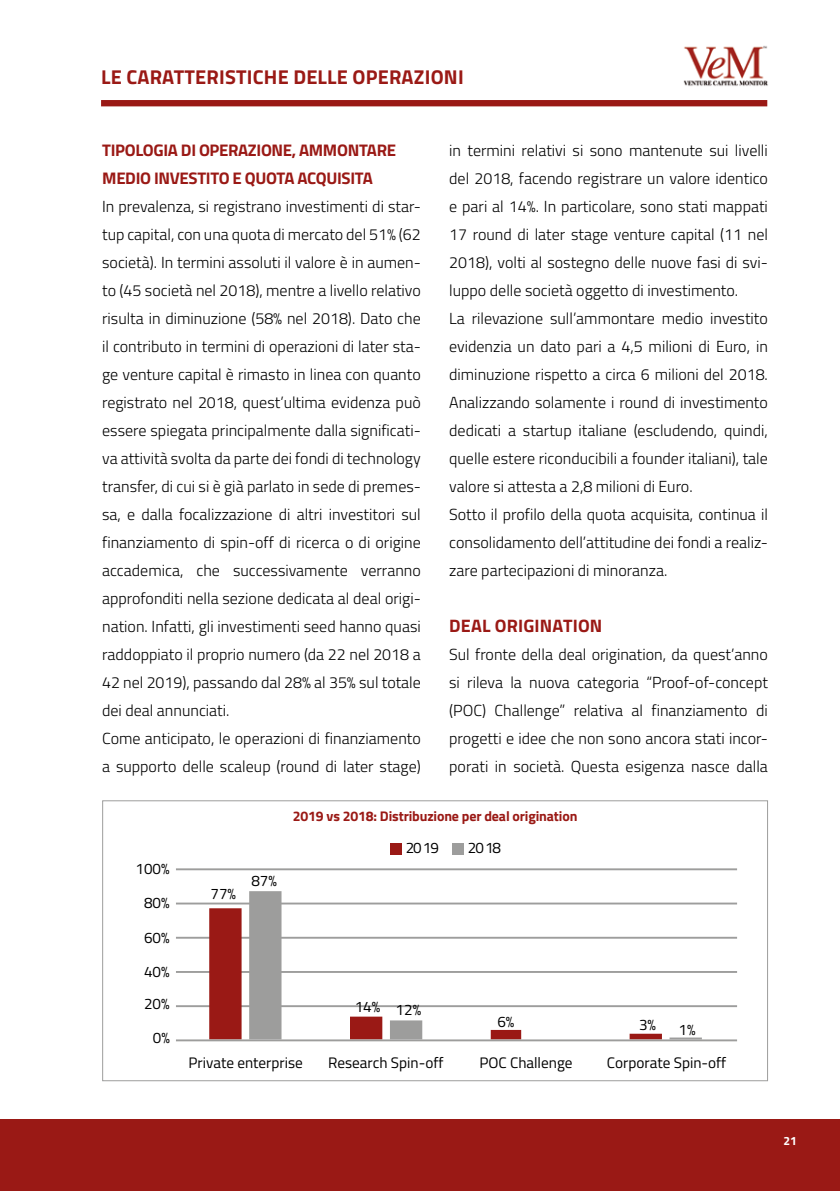
<style>
.page{position:relative;width:840px;height:1191px;background:#fff}
.page>*{position:absolute;margin:0;border:0;box-sizing:border-box;transform-origin:0 0}
.t1{font:700 20px "Titillium Web";letter-spacing:.01em;color:#9a1915}
.t2{font:700 18px "Titillium Web";letter-spacing:.01em;color:#9a1915}
.t3{font:700 16.8px/28px "Titillium Web";letter-spacing:-.02em;color:#9a1915}
.t4{font:300 16px/28px "Titillium Web";color:#000}
.t5{font:15.2px "Titillium Web";color:#000}
.t6{font:700 14px "Titillium Web";letter-spacing:-.01em;color:#9a1915}
.t7{font:700 12px "Titillium Web";color:#fff}
</style>
<div class="page">
<div style="left:101px;top:100px;width:665px;height:6px;background:#9a1915"></div>
<img style="left:683px;top:45px;width:85px;height:41px">
<div style="left:0;top:1119px;width:839px;height:72px;background:#9a1915"></div>
<hr style="left:176px;top:1005px;width:560px;height:2px;background:#9d9d9c">
<hr style="left:176px;top:971px;width:560px;height:2px;background:#9d9d9c">
<hr style="left:176px;top:936px;width:560px;height:2px;background:#9d9d9c">
<hr style="left:176px;top:902px;width:560px;height:2px;background:#9d9d9c">
<hr style="left:176px;top:868px;width:560px;height:2px;background:#9d9d9c">
<svg style="left:209px;top:908px;width:40px;height:131px;fill:#9a1915"></svg>
<svg style="left:249px;top:891px;width:452px;height:148px"></svg>
<hr style="left:176px;top:1039px;width:560px;height:2px;background:#9d9d9c">
<div style="left:390px;top:843px;width:11px;height:12px;background:#9a1915"></div>
<div style="left:452px;top:843px;width:12px;height:12px;background:#9d9d9c"></div>
<div style="left:102px;top:800px;width:665px;height:281px;border:1px solid #9d9d9c"></div>
<p class="t1" style="left:101px;top:62px;width:364px">LE CARATTERISTICHE DELLE OPERAZIONI</p>
<p class="t3" style="left:102px;top:135px;width:295px">TIPOLOGIA DI OPERAZIONE, AMMONTARE<br>MEDIO INVESTITO E QUOTA ACQUISITA</p>
<p class="t4" style="left:102px;top:192px;width:320px">In prevalenza, si registrano investimenti di star&shy;tup capital, con una quota di mercato del 51% (62 società). In termini assoluti il valore è in aumen&shy;to (45 società nel 2018), mentre a livello relativo risulta in diminuzione (58% nel 2018). Dato che il contributo in termini di operazioni di later sta&shy;ge venture capital è rimasto in linea con quanto registrato nel 2018, quest’ultima evidenza può essere spiegata principalmente dalla significati&shy;va attività svolta da parte dei fondi di technology transfer, di cui si è già parlato in sede di premes&shy;sa, e dalla focalizzazione di altri investitori sul finanziamento di spin-off di ricerca o di origine accademica, che successivamente verranno approfonditi nella sezione dedicata al deal origi&shy;nation. Infatti, gli investimenti seed hanno quasi raddoppiato il proprio numero (da 22 nel 2018 a 42 nel 2019), passando dal 28% al 35% sul totale dei deal annunciati.<br>Come anticipato, le operazioni di finanziamento a supporto delle scaleup (round di later stage)</p>
<p class="t4" style="left:449px;top:136px;width:320px">in termini relativi si sono mantenute sui livelli del 2018, facendo registrare un valore identico e pari al 14%. In particolare, sono stati mappati 17 round di later stage venture capital (11 nel 2018), volti al sostegno delle nuove fasi di svi&shy;luppo delle società oggetto di investimento.<br>La rilevazione sull’ammontare medio investito evidenzia un dato pari a 4,5 milioni di Euro, in diminuzione rispetto a circa 6 milioni del 2018.<br>Analizzando solamente i round di investimento dedicati a startup italiane (escludendo, quindi, quelle estere riconducibili a founder italiani), tale valore si attesta a 2,8 milioni di Euro.<br>Sotto il profilo della quota acquisita, continua il consolidamento dell’attitudine dei fondi a realiz&shy;zare partecipazioni di minoranza.</p>
<p class="t2" style="left:449px;top:612px;width:154px">DEAL ORIGINATION</p>
<p class="t4" style="left:449px;top:640px;width:320px;text-align:justify">Sul fronte della deal origination, da quest’anno si rileva la nuova categoria “Proof-of-concept (POC) Challenge” relativa al finanziamento di progetti e idee che non sono ancora stati incor&shy;porati in società. Questa esigenza nasce dalla</p>
<p class="t6" style="left:292px;top:805px;width:286px">2019 vs 2018: Distribuzione per deal origination</p>
<p class="t5" style="left:135px;top:857px;width:36px">100%</p>
<p class="t5" style="left:144px;top:892px;width:27px">80%</p>
<p class="t5" style="left:144px;top:926px;width:27px">60%</p>
<p class="t5" style="left:144px;top:960px;width:27px">40%</p>
<p class="t5" style="left:144px;top:992px;width:27px">20%</p>
<p class="t5" style="left:153px;top:1026px;width:19px">0%</p>
<p class="t5" style="left:210px;top:882px;width:27px">77%</p>
<p class="t5" style="left:251px;top:869px;width:27px">87%</p>
<p class="t5" style="left:405px;top:836px;width:35px">2019</p>
<p class="t5" style="left:467px;top:836px;width:35px">2018</p>
<p class="t5" style="left:354px;top:997px;width:68px">14% 12%</p>
<p class="t5" style="left:497px;top:1010px;width:19px">6%</p>
<p class="t5" style="left:638px;top:1013px;width:19px">3%</p>
<p class="t5" style="left:678px;top:1018px;width:19px">1%</p>
<p class="t5" style="left:188px;top:1051px;width:116px">Private enterprise</p>
<p class="t5" style="left:328px;top:1051px;width:117px">Research Spin-off</p>
<p class="t5" style="left:479px;top:1051px;width:95px">POC Challenge</p>
<p class="t5" style="left:606px;top:1051px;width:121px">Corporate Spin-off</p>
<p class="t7" style="left:783px;top:1132px;width:15px">21</p>
</div>
